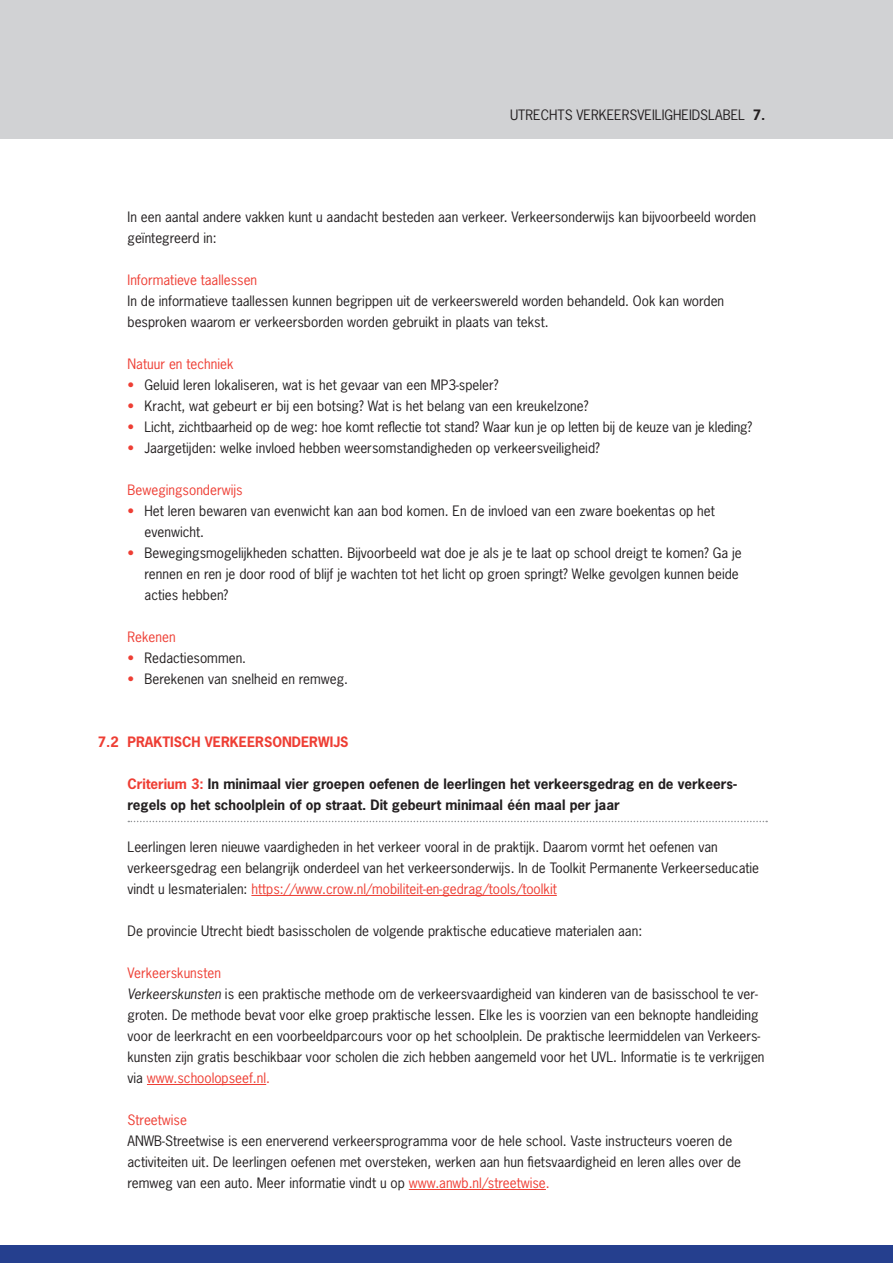
<style>
.page{position:relative;width:893px;height:1263px;background:#fff}
.page>*{position:absolute;margin:0;border:0;box-sizing:border-box;transform-origin:0 0}
.t1{font:13.5px/21px "News Gothic Std";color:#231f20}
.t2{font:700 13.5px/21px "News Gothic Std";color:#231f20}
.t3{font:13.5px "News Gothic Std";color:#ee3e34}
.t4{font:700 13.5px "News Gothic Std";color:#ee3e34}
.s1{font-weight:700}
.s2{color:#ee3e34}
.s3{font-style:italic}
</style>
<div class="page">
<div style="left:0;top:1246px;width:893px;height:17px;background:#253f8e"></div>
<hr style="left:251px;top:895px;width:306px;height:1px;background:#ee3e34">
<hr style="left:147px;top:1084px;width:119px;height:1px;background:#ee3e34">
<hr style="left:409px;top:1189px;width:137px;height:1px;background:#ee3e34">
<svg style="left:128px;top:821px;width:639px;height:1px"></svg>
<div style="left:0;top:0;width:893px;height:138px;background:#d1d2d4"></div>
<p class="t1" style="left:510px;top:104px;width:257px">Utrechts VerkeersveiligheidsLabel <span class="s1">7.</span></p>
<p class="t1" style="left:128px;top:206px;width:630px;text-indent:-30px">In een aantal andere vakken kunt u aandacht besteden aan verkeer. Verkeersonderwijs kan bijvoorbeeld worden geïntegreerd in:</p>
<p class="t3" style="left:98px;top:271px;width:161px">Informatieve taallessen</p>
<p class="t1" style="left:128px;top:290px;width:598px;text-indent:-30px">In de informatieve taallessen kunnen begrippen uit de verkeerswereld worden behandeld. Ook kan worden besproken waarom er verkeersborden worden gebruikt in plaats van tekst.</p>
<p class="t3" style="left:128px;top:355px;width:108px">Natuur en techniek</p>
<p class="t1" style="left:128px;top:374px;width:372px"><span class="s2">•</span> Geluid leren lokaliseren, wat is het gevaar van een MP3-speler?</p>
<p class="t1" style="left:128px;top:395px;width:462px"><span class="s2">•</span> Kracht, wat gebeurt er bij een botsing? Wat is het belang van een kreukelzone?</p>
<p class="t1" style="left:128px;top:416px;width:626px"><span class="s2">•</span> Licht, zichtbaarheid op de weg: hoe komt reflectie tot stand? Waar kun je op letten bij de keuze van je kleding?</p>
<p class="t1" style="left:128px;top:437px;width:474px"><span class="s2">•</span> Jaargetijden: welke invloed hebben weersomstandigheden op verkeersveiligheid?</p>
<p class="t3" style="left:128px;top:481px;width:117px">Bewegingsonderwijs</p>
<p class="t1" style="left:145px;top:500px;width:572px;text-indent:-17px"><span class="s2">•</span> Het leren bewaren van evenwicht kan aan bod komen. En de invloed van een zware boekentas op het evenwicht.</p>
<p class="t1" style="left:145px;top:542px;width:599px;text-indent:-17px"><span class="s2">•</span> Bewegingsmogelijkheden schatten. Bijvoorbeeld wat doe je als je te laat op school dreigt te komen? Ga je rennen en ren je door rood of blijf je wachten tot het licht op groen springt? Welke gevolgen kunnen beide acties hebben?</p>
<p class="t3" style="left:98px;top:628px;width:20px">R</p>
<p class="t3" style="left:135px;top:628px;width:42px">ekenen</p>
<p class="t1" style="left:128px;top:647px;width:120px"><span class="s2">•</span> Redactiesommen.</p>
<p class="t1" style="left:128px;top:668px;width:222px"><span class="s2">•</span> Berekenen van snelheid en remweg.</p>
<p class="t4" style="left:98px;top:733px;width:74px">7.2 Praktisch</p>
<p class="t4" style="left:205px;top:733px;width:143px">verkeersonderwijs</p>
<p class="t2" style="left:128px;top:773px;width:611px"><span class="s2">Criterium 3:</span> In minimaal vier groepen oefenen de leerlingen het verkeersgedrag en de verkeers&shy;regels op het schoolplein of op straat. Dit gebeurt minimaal één maal per jaar</p>
<p class="t1" style="left:98px;top:836px;width:20px">L</p>
<p class="t1" style="left:128px;top:836px;width:633px;text-indent:7px">eerlingen leren nieuwe vaardigheden in het verkeer vooral in de praktijk. Daarom vormt het oefenen van verkeersgedrag een belangrijk onderdeel van het verkeersonderwijs. In de Toolkit Permanente Verkeerseducatie vindt u lesmaterialen: <span class="s2">https://www.crow.nl/mobiliteit-en-gedrag/tools/toolkit</span></p>
<p class="t1" style="left:98px;top:920px;width:20px">D</p>
<p class="t1" style="left:136px;top:920px;width:508px">e provincie Utrecht biedt basisscholen de volgende praktische educatieve materialen aan:</p>
<p class="t1" style="left:128px;top:962px;width:638px"><span class="s2">Verkeerskunsten<br></span><span class="s3">Verkeerskunsten</span> is een praktische methode om de verkeersvaardigheid van kinderen van de basisschool te ver&shy;groten. De methode bevat voor elke groep praktische lessen. Elke les is voorzien van een beknopte handleiding voor de leerkracht en een voorbeeldparcours voor op het schoolplein. De praktische leermiddelen van Verkeers&shy;kunsten zijn gratis beschikbaar voor scholen die zich hebben aangemeld voor het UVL. Informatie is te verkrijgen via <span class="s2">www.schoolopseef.nl.</span></p>
<p class="t3" style="left:98px;top:1111px;width:20px">S</p>
<p class="t3" style="left:136px;top:1111px;width:53px">treetwise</p>
<p class="t1" style="left:98px;top:1130px;width:20px">A</p>
<p class="t1" style="left:128px;top:1130px;width:615px;text-indent:8px">NWB-Streetwise is een enerverend verkeersprogramma voor de hele school. Vaste instructeurs voeren de activiteiten uit. De leerlingen oefenen met oversteken, werken aan hun fietsvaardigheid en leren alles over de remweg van een auto. Meer informatie vindt u op <span class="s2">www.anwb.nl/streetwise.</span></p>
</div>
